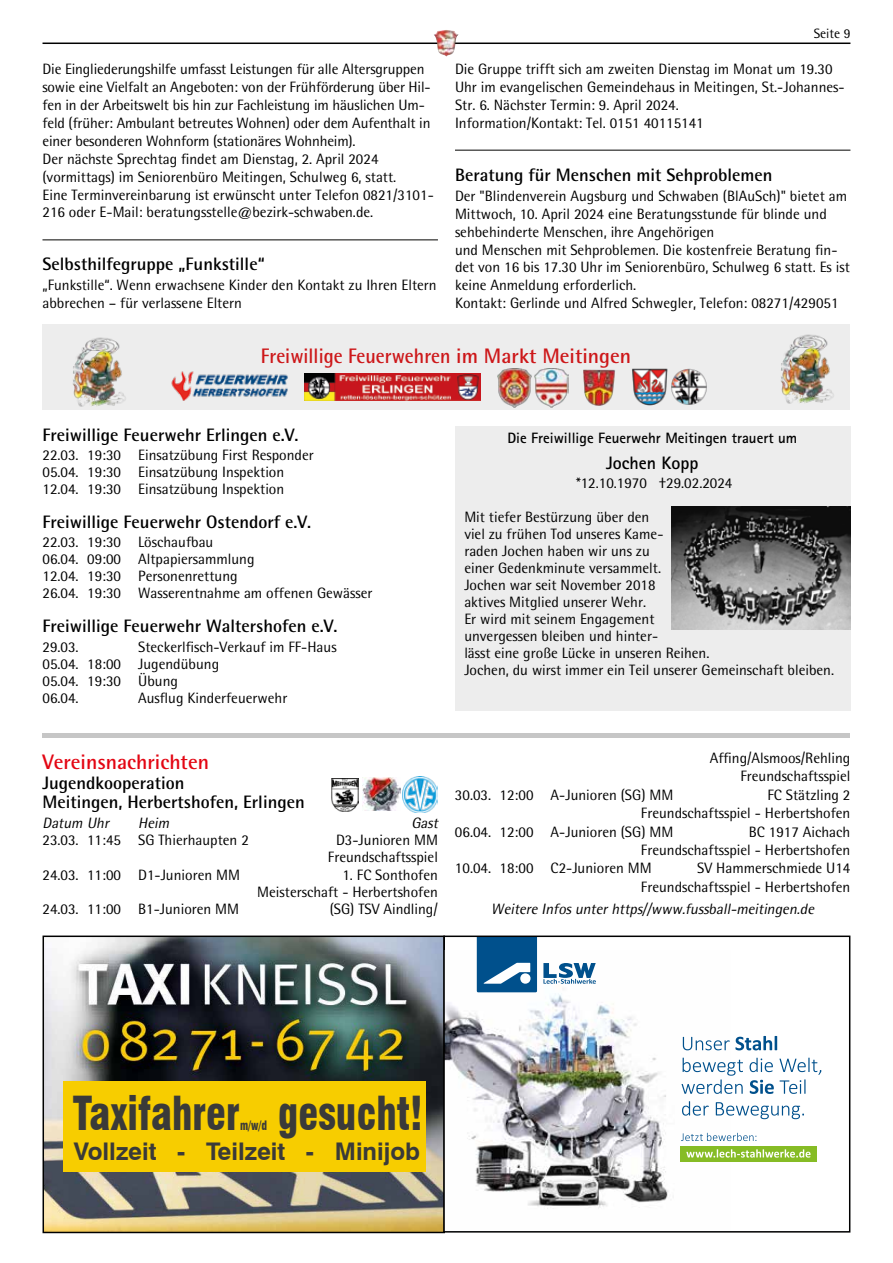
<style>
.page{position:relative;width:893px;height:1263px;background:#fff}
.page>*{position:absolute;margin:0;border:0;box-sizing:border-box;transform-origin:0 0}
.t1{font:900 condensed 45.75px "Swiss 721 BT";color:#3a3a39;scale:.88 1}
.t2{font:700 24.3px "Swiss 721 BT";color:#3a3a39}
.t3{font:700 21px "Rotis Semi Sans";color:#cd1719;scale:.92 1}
.t4{font:700 21px "Rotis Semi Sans";color:#e30613}
.t5{font:700 18px/19.5px "Rotis Semi Sans";color:#000}
.t6{font:700 18px "Rotis Sans Serif";color:#000}
.t7{font:15px/17.9px "Rotis Semi Sans Std";color:#000}
.t8{font:italic 15px "Rotis Semi Sans Std";color:#000}
.t9{font:700 15px "Rotis Sans Serif";color:#000}
.t10{font:13.5px "Rotis Semi Sans Std";color:#000}
.t11{font:900 condensed 12.75px "Swiss 721 BT";color:#3a3a39;scale:.88 1}
</style>
<div class="page">
<div style="left:42px;top:325px;width:808px;height:85px;background:#ededed"></div>
<img style="left:73px;top:337px;width:53px;height:70px">
<img style="left:304px;top:374px;width:176px;height:26px">
<img style="left:497px;top:369px;width:71px;height:39px">
<img style="left:632px;top:368px;width:75px;height:38px">
<img style="left:583px;top:369px;width:32px;height:37px">
<img style="left:171px;top:371px;width:117px;height:30px">
<img style="left:781px;top:334px;width:53px;height:70px">
<img style="left:46px;top:938px;width:396px;height:292px">
<div style="left:63px;top:1081px;width:362px;height:91px;background:#f7cd00"></div>
<div style="left:43px;top:935px;width:402px;height:298px;border:2px solid #000"></div>
<svg style="left:446px;top:938px;width:376px;height:271px"></svg>
<div style="left:443px;top:935px;width:407px;height:297px;border:2px solid #000"></div>
<hr style="left:43px;top:43px;width:807px;height:1px;background:#000">
<img style="left:434px;top:30px;width:13px;height:21px">
<div style="left:455px;top:426px;width:395px;height:284px;background:#ededed"></div>
<hr style="left:43px;top:733px;width:807px;height:4px;background:#c6c6c6">
<hr style="left:42px;top:239px;width:396px;height:2px;background:#575756">
<hr style="left:455px;top:149px;width:395px;height:2px;background:#575756">
<img style="left:402px;top:777px;width:36px;height:36px">
<img style="left:331px;top:779px;width:27px;height:33px">
<img style="left:362px;top:777px;width:39px;height:33px">
<img style="left:672px;top:506px;width:178px;height:123px">
<p class="t7" style="left:42px;top:60px;width:393px">Die Eingliederungshilfe umfasst Leistungen für alle Altersgruppen sowie eine Vielfalt an Angeboten: von der Frühförderung über Hil&shy;fen in der Arbeitswelt bis hin zur Fachleistung im häuslichen Um&shy;feld (früher: Ambulant betreutes Wohnen) oder dem Aufenthalt in einer besonderen Wohnform (stationäres Wohnheim).<br>Der nächste Sprechtag findet am Dienstag, 2. April 2024 (vormittags) im Seniorenbüro Meitingen, Schulweg 6, statt.<br>Eine Terminvereinbarung ist erwünscht unter Telefon 0821/3101- 216 oder E-Mail: beratungsstelle@bezirk-schwaben.de.</p>
<p class="t5" style="left:42px;top:254px;width:224px">Selbsthilfegruppe „Funkstille“</p>
<p class="t7" style="left:42px;top:276px;width:396px">„Funkstille“. Wenn erwachsene Kinder den Kontakt zu Ihren Eltern abbrechen – für verlassene Eltern</p>
<p class="t10" style="left:814px;top:25px;width:38px">Seite 9</p>
<p class="t7" style="left:455px;top:60px;width:391px">Die Gruppe trifft sich am zweiten Dienstag im Monat um 19.30<br>Uhr im evangelischen Gemeindehaus in Meitingen, St.-Johannes-Str. 6. Nächster Termin: 9. April 2024.<br>Information/Kontakt: Tel. 0151 40115141</p>
<p class="t5" style="left:455px;top:165px;width:319px">Beratung für Menschen mit Sehproblemen</p>
<p class="t7" style="left:455px;top:187px;width:396px">Der "Blindenverein Augsburg und Schwaben (BlAuSch)" bietet am Mittwoch, 10. April 2024 eine Beratungsstunde für blinde und sehbehinderte Menschen, ihre Angehörigen<br>und Menschen mit Sehproblemen. Die kostenfreie Beratung fin&shy;det von 16 bis 17.30 Uhr im Seniorenbüro, Schulweg 6 statt. Es ist keine Anmeldung erforderlich.<br>Kontakt: Gerlinde und Alfred Schwegler, Telefon: 08271/429051</p>
<h3 class="t3" style="left:261px;top:343px;width:404px">Freiwillige Feuerwehren im Markt Meitingen</h3>
<p class="t5" style="left:43px;top:425px;width:257px">Freiwillige Feuerwehr Erlingen e.V.</p>
<p class="t7" style="left:43px;top:446px;width:273px;line-height:17px">22.03. 19:30 Einsatzübung First Responder<br>05.04. 19:30 Einsatzübung Inspektion<br>12.04. 19:30 Einsatzübung Inspektion</p>
<p class="t5" style="left:43px;top:512px;width:270px">Freiwillige Feuerwehr Ostendorf e.V.</p>
<p class="t7" style="left:43px;top:534px;width:331px;line-height:17px">22.03. 19:30 Löschaufbau<br>06.04. 09:00 Altpapiersammlung<br>12.04. 19:30 Personenrettung<br>26.04. 19:30 Wasserentnahme am offenen Gewässer</p>
<p class="t5" style="left:43px;top:616px;width:296px">Freiwillige Feuerwehr Waltershofen e.V.</p>
<p class="t7" style="left:43px;top:637px;width:38px">29.03.</p>
<p class="t7" style="left:43px;top:638px;width:296px;line-height:17px;text-indent:96px">Steckerlfisch-Verkauf im FF-Haus<br>05.04. 18:00 Jugendübung<br>05.04. 19:30 Übung<br>06.04.</p>
<p class="t7" style="left:138px;top:688px;width:151px">Ausflug Kinderfeuerwehr</p>
<p class="t9" style="left:507px;top:429px;width:291px">Die Freiwillige Feuerwehr Meitingen trauert um</p>
<p class="t6" style="left:606px;top:451px;width:94px">Jochen Kopp</p>
<p class="t7" style="left:576px;top:474px;width:158px">*12.10.1970 †29.02.2024</p>
<p class="t7" style="left:464px;top:508px;width:371px;line-height:17px">Mit tiefer Bestürzung über den<br>viel zu frühen Tod unseres Kame-<br>raden Jochen haben wir uns zu<br>einer Gedenkminute versammelt.<br>Jochen war seit November 2018<br>aktives Mitglied unserer Wehr.<br>Er wird mit seinem Engagement<br>unvergessen bleiben und hinter-<br>lässt eine große Lücke in unseren Reihen.<br>Jochen, du wirst immer ein Teil unserer Gemeinschaft bleiben.</p>
<h3 class="t4" style="left:42px;top:749px;width:168px">Vereinsnachrichten</h3>
<p class="t5" style="left:42px;top:773px;width:264px">Jugendkooperation<br>Meitingen, Herbertshofen, Erlingen</p>
<p class="t8" style="left:42px;top:814px;width:71px">Datum Uhr</p>
<p class="t8" style="left:138px;top:814px;width:35px">Heim</p>
<p class="t8" style="left:411px;top:814px;width:31px">Gast</p>
<p class="t7" style="left:42px;top:831px;width:208px">23.03. 11:45 SG Thierhaupten 2</p>
<p class="t7" style="left:328px;top:831px;width:111px;line-height:17.2px;text-align:center">D3-Junioren MM<br>Freundschaftsspiel</p>
<p class="t7" style="left:42px;top:865px;width:199px">24.03. 11:00 D1-Junioren MM</p>
<p class="t7" style="left:257px;top:866px;width:182px;line-height:17.2px;text-align:right">1. FC Sonthofen<br>Meisterschaft - Herbertshofen</p>
<p class="t7" style="left:42px;top:900px;width:198px">24.03. 11:00 B1-Junioren MM</p>
<p class="t7" style="left:330px;top:900px;width:110px">(SG) TSV Aindling/</p>
<p class="t7" style="left:710px;top:749px;width:142px;line-height:18.3px;text-align:right">Affing/Alsmoos/Rehling<br>Freundschaftsspiel</p>
<p class="t7" style="left:455px;top:786px;width:220px">30.03. 12:00 A-Junioren (SG) MM</p>
<p class="t7" style="left:767px;top:786px;width:84px">FC Stätzling 2</p>
<p class="t7" style="left:641px;top:804px;width:211px">Freundschaftsspiel - Herbertshofen</p>
<p class="t7" style="left:455px;top:822px;width:220px">06.04. 12:00 A-Junioren (SG) MM</p>
<p class="t7" style="left:749px;top:822px;width:103px">BC 1917 Aichach</p>
<p class="t7" style="left:641px;top:841px;width:211px">Freundschaftsspiel - Herbertshofen</p>
<p class="t7" style="left:455px;top:859px;width:198px">10.04. 18:00 C2-Junioren MM</p>
<p class="t7" style="left:641px;top:859px;width:211px;line-height:18.3px;text-align:right">SV Hammerschmiede U14<br>Freundschaftsspiel - Herbertshofen</p>
<p class="t8" style="left:491px;top:900px;width:327px">Weitere Infosunterhttps//www.fussball-meitingen.de</p>
<h1 class="t1" style="left:73px;top:1086px;width:191px">Taxifahrer</h1>
<h1 class="t1" style="left:278px;top:1086px;width:166px">gesucht!</h1>
<h2 class="t2" style="left:74px;top:1136px;width:348px">Vollzeit - Teilzeit - Minijob</h2>
<p class="t11" style="left:240px;top:1118px;width:32px">m/w/d</p>
</div>
